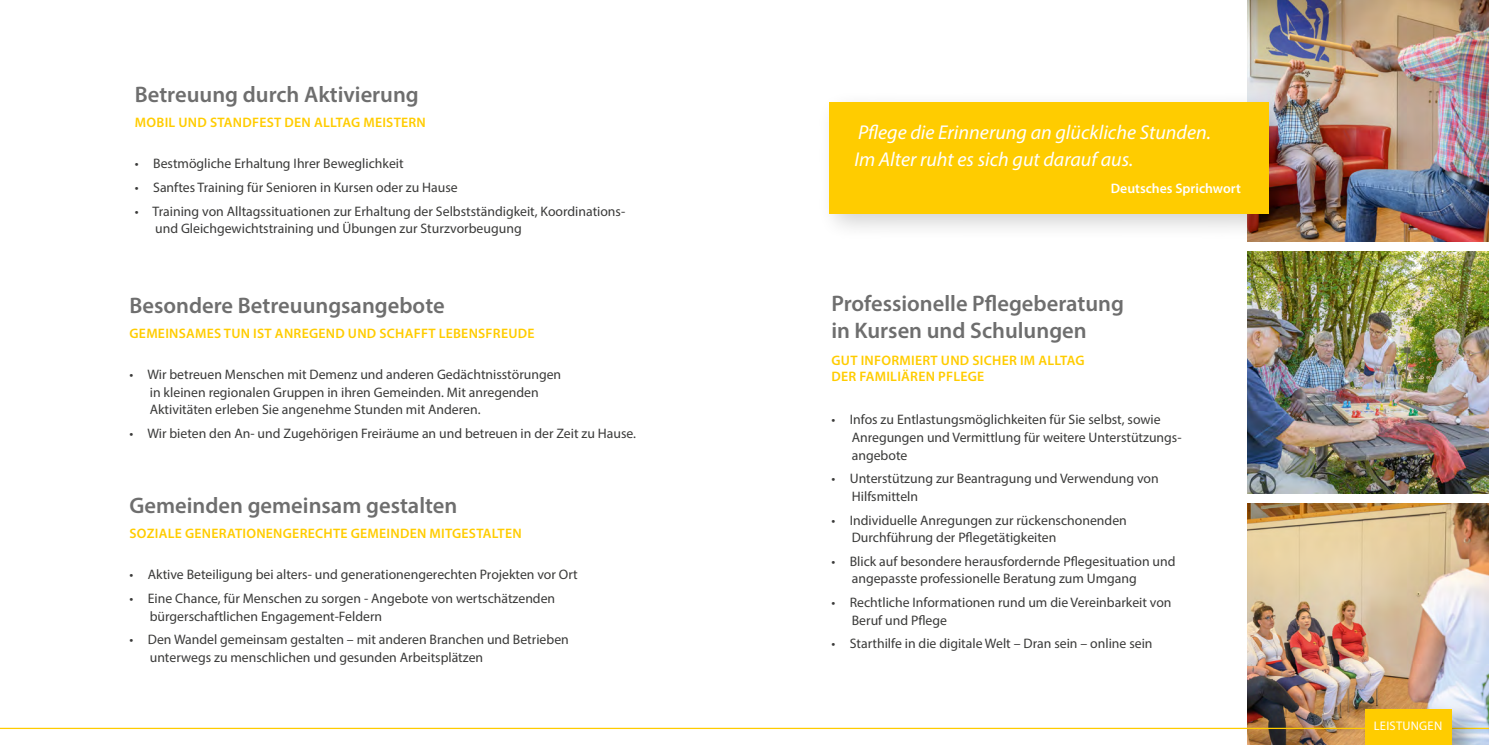
<style>
.page{position:relative;width:1489px;height:745px;background:#fff}
.page>*{position:absolute;margin:0;border:0;box-sizing:border-box;transform-origin:0 0}
.t1{font:600 22.5px/27px "Myriad Pro";color:#6e6e6e}
.t2{font:italic 20px/27px "Myriad Pro";color:#fff}
.t3{font:13.75px/17.5px "Myriad Pro";color:#3a3a39}
.t4{font:600 13.75px/16.5px "Myriad Pro";letter-spacing:.02em;color:#fc0}
.t5{font:600 13.75px "Myriad Pro";color:#fff}
.t6{font:12.5px "Myriad Pro";letter-spacing:.02em;color:#fff}
</style>
<div class="page">
<img style="left:1247px;top:0;width:241px;height:241px">
<img style="left:1247px;top:503px;width:241px;height:241px">
<img style="left:1247px;top:252px;width:241px;height:241px">
<div style="left:816px;top:90px;width:481px;height:152px;background:#000;opacity:.18"></div>
<div style="left:829px;top:103px;width:440px;height:111px;background:#fc0"></div>
<hr style="left:0;top:727px;width:1488px;height:1px;background:#fc0">
<div style="left:1356px;top:701px;width:128px;height:43px;background:#000;opacity:.36"></div>
<div style="left:1364px;top:709px;width:86px;height:35px;background:#fc0"></div>
<h1 class="t1" style="left:135px;top:80px;width:286px">Betreuung durch Aktivierung</h1>
<p class="t4" style="left:135px;top:114px;width:292px">MOBIL UND STANDFEST DEN ALLTAG MEISTERN</p>
<p class="t3" style="left:135px;top:155px;width:270px">• Bestmögliche Erhaltung Ihrer Beweglichkeit</p>
<p class="t3" style="left:135px;top:178px;width:324px">• Sanftes Training für Senioren in Kursen oder zu Hause</p>
<p class="t3" style="left:155px;top:202px;width:471px;text-indent:-20px">• Training von Alltagssituationen zur Erhaltung der Selbstständigkeit, Koordinations&shy;und Gleichgewichtstraining und Übungen zur Sturzvorbeugung</p>
<h1 class="t1" style="left:129px;top:291px;width:317px">Besondere Betreuungsangebote</h1>
<p class="t4" style="left:129px;top:324px;width:406px">GEMEINSAMES TUN IST ANREGEND UND SCHAFFT LEBENSFREUDE</p>
<p class="t3" style="left:150px;top:365px;width:413px;text-indent:-20px">• Wir betreuen Menschen mit Demenz und anderen Gedächtnisstörungen in kleinen regionalen Gruppen in ihren Gemeinden. Mit anregenden<br>Aktivitäten erleben Sie angenehme Stunden mit Anderen.</p>
<p class="t3" style="left:129px;top:424px;width:508px">• Wir bieten den An- und Zugehörigen Freiräume an und betreuen in der Zeit zu Hause.</p>
<h1 class="t1" style="left:129px;top:490px;width:329px">Gemeinden gemeinsam gestalten</h1>
<p class="t4" style="left:129px;top:524px;width:394px">SOZIALE GENERATIONENGERECHTE GEMEINDEN MITGESTALTEN</p>
<p class="t3" style="left:129px;top:565px;width:450px">• Aktive Beteiligung bei alters- und generationengerechten Projekten vor Ort</p>
<p class="t3" style="left:150px;top:589px;width:407px;text-indent:-20px">• Eine Chance, für Menschen zu sorgen - Angebote von wertschätzenden bürgerschaftlichen Engagement-Feldern</p>
<p class="t3" style="left:150px;top:630px;width:420px;text-indent:-20px">• Den Wandel gemeinsam gestalten – mit anderen Branchen und Betrieben unterwegs zu menschlichen und gesunden Arbeitsplätzen</p>
<h2 class="t2" style="left:854px;top:118px;width:358px">Pflege die Erinnerung an glückliche Stunden.<br>Im Alter ruht es sich gut darauf aus.</h2>
<p class="t5" style="left:1110px;top:179px;width:131px">Deutsches Sprichwort</p>
<h1 class="t1" style="left:831px;top:289px;width:294px">Professionelle Pflegeberatung in Kursen und Schulungen</h1>
<p class="t4" style="left:831px;top:351px;width:254px">GUT INFORMIERT UND SICHER IM ALLTAG<br>DER FAMILIÄREN PFLEGE</p>
<p class="t3" style="left:851px;top:410px;width:331px;text-indent:-20px">• Infos zu Entlastungsmöglichkeiten für Sie selbst, sowie<br>Anregungen und Vermittlung für weitere Unterstützungs&shy;angebote</p>
<p class="t3" style="left:851px;top:469px;width:308px;text-indent:-20px">• Unterstützung zur Beantragung und Verwendung von<br>Hilfsmitteln</p>
<p class="t3" style="left:851px;top:510px;width:276px;text-indent:-20px">• Individuelle Anregungen zur rückenschonenden<br>Durchführung der Pflegetätigkeiten</p>
<p class="t3" style="left:851px;top:552px;width:325px;text-indent:-20px">• Blick auf besondere herausfordernde Pflegesituation und angepasste professionelle Beratung zum Umgang</p>
<p class="t3" style="left:851px;top:593px;width:321px;text-indent:-20px">• Rechtliche Informationen rund um die Vereinbarkeit von<br>Beruf und Pflege</p>
<p class="t3" style="left:831px;top:634px;width:323px">• Starthilfe in die digitale Welt – Dran sein – online sein</p>
<p class="t6" style="left:1373px;top:718px;width:70px">LEISTUNGEN</p>
</div>
